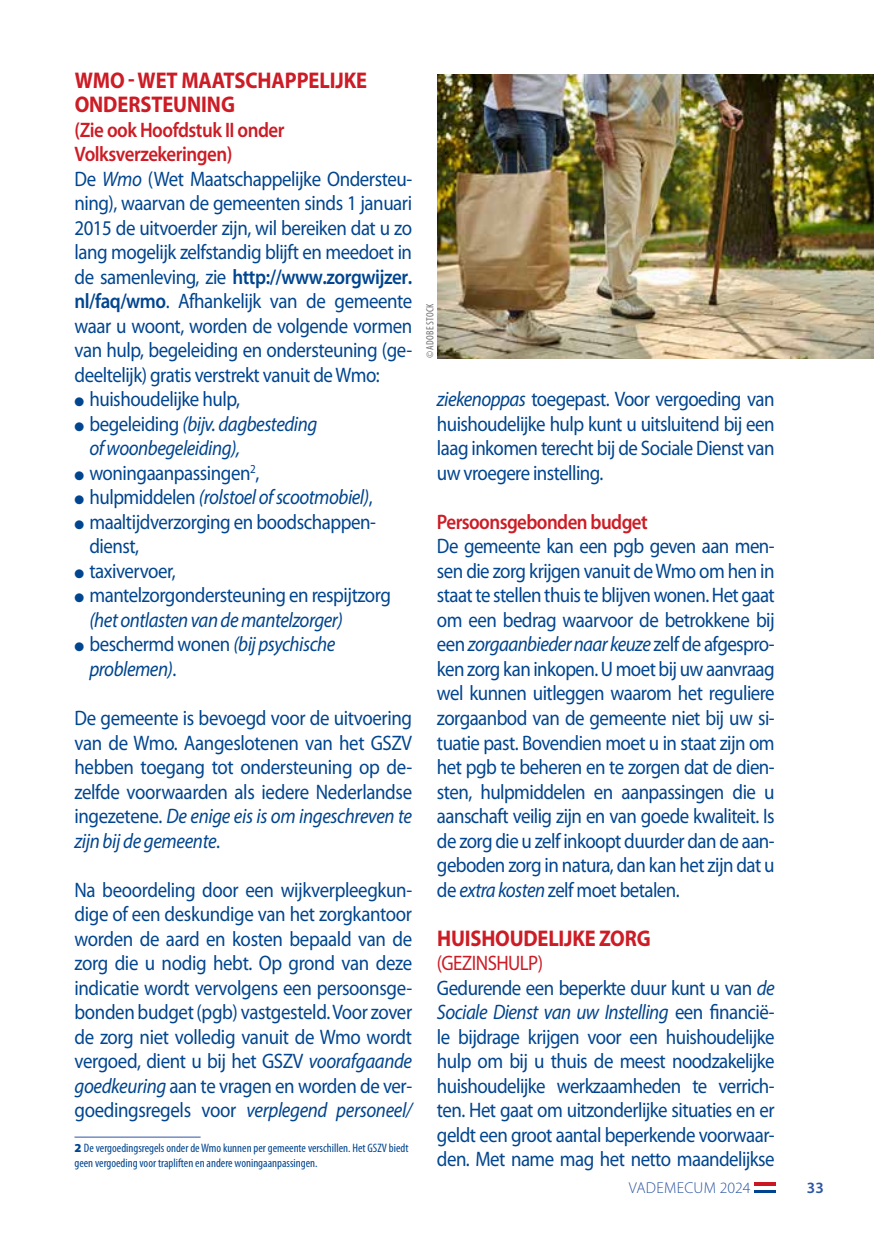
<style>
.page{position:relative;width:874px;height:1241px;background:#fff}
.page>*{position:absolute;margin:0;border:0;box-sizing:border-box;transform-origin:0 0}
.t1{font:700 22.75px/24.5px "Myriad Pro";letter-spacing:-.005em;color:#cc1c25;scale:.9 1}
.t2{font:21px/24.5px "Myriad Pro";letter-spacing:-.025em;color:#00458f;scale:.9 1}
.t3{font:italic 21px/24.5px "Myriad Pro";letter-spacing:-.025em;color:#00458f;scale:.9 1}
.t4{font:600 21px "Myriad Pro";letter-spacing:-.03em;color:#cc1c25;scale:.9 1}
.t5{font:300 15.75px "Myriad Pro";letter-spacing:.02em;color:#2c55a2}
.t6{font:600 15.75px "Myriad Pro";color:#2c55a2}
.t7{font:condensed 12.25px/14.7px "Myriad Pro";color:#00458f}
.t8{font:condensed 10.5px "Myriad Pro";letter-spacing:.02em;color:#706f6f}
.s1{font-weight:600;color:#cc1c25}
.s2{font-style:italic}
.s3{font-weight:600}
.s4{font-style:normal}
.s5{font-weight:900;font-stretch:normal}
.s6{color:#cc1c25}
</style>
<div class="page">
<hr style="left:753px;top:1189px;width:21px;height:3px;background:#00448f">
<svg style="left:754px;top:1185px;width:20px;height:1px"></svg>
<svg style="left:754px;top:1182px;width:20px;height:3px"></svg>
<hr style="left:74px;top:1136px;width:126px;height:1px;background:#2c55a2">
<img style="left:437px;top:74px;width:436px;height:284px">
<p class="t1" style="left:75px;top:67px;width:326px">WMO - WET MAATSCHAPPELIJKE<br>ONDERSTEUNING</p>
<p class="t2" style="left:74px;top:117px;width:376px"><span class="s1">(Zie ook Hoofdstuk II onder Volksverzekeringen)<br></span>De <span class="s2">Wmo</span> (Wet Maatschappelijke Ondersteu&shy;ning), waarvan de gemeenten sinds 1 januari 2015 de uitvoerder zijn, wil bereiken dat u zo lang mogelijk zelfstandig blijft en meedoet in de samenleving, zie <span class="s3">http://www.zorgwijzer. nl/faq/wmo</span>. Afhankelijk van de gemeente waar u woont, worden de volgende vormen van hulp, begeleiding en ondersteuning (ge&shy;deeltelijk) gratis verstrekt vanuit de Wmo:</p>
<p class="t2" style="left:74px;top:386px;width:185px">● huishoudelijke hulp,</p>
<p class="t3" style="left:89px;top:411px;width:254px;text-indent:-15px">● <span class="s4">begeleiding</span> (bijv. dagbesteding of woonbegeleiding),</p>
<p class="t2" style="left:74px;top:460px;width:207px">● woningaanpassingen<sup>2</sup>,</p>
<p class="t3" style="left:74px;top:484px;width:332px">● <span class="s4">hulpmiddelen</span> (rolstoel of scootmobiel)<span class="s4">,</span></p>
<p class="t2" style="left:89px;top:509px;width:320px;text-indent:-15px">● maaltijdverzorging en boodschappen&shy;dienst,</p>
<p class="t2" style="left:74px;top:558px;width:114px">● taxivervoer,</p>
<p class="t2" style="left:89px;top:582px;width:336px;text-indent:-15px">● mantelzorgondersteuning en respijtzorg <span class="s2">(het ontlasten van de mantelzorger)</span></p>
<p class="t3" style="left:89px;top:631px;width:275px;text-indent:-15px">● <span class="s4">beschermd wonen</span> (bij psychische problemen)<span class="s4">.</span></p>
<p class="t2" style="left:74px;top:705px;width:376px;text-align:justify">De gemeente is bevoegd voor de uitvoering van de Wmo. Aangeslotenen van het GSZV hebben toegang tot ondersteuning op de&shy;zelfde voorwaarden als iedere Nederlandse ingezetene. <span class="s2">De enige eis is om ingeschreven te zijn bij de gemeente</span>.</p>
<p class="t2" style="left:74px;top:876px;width:376px;text-align:justify">Na beoordeling door een wijkverpleegkun&shy;dige of een deskundige van het zorgkantoor worden de aard en kosten bepaald van de zorg die u nodig hebt. Op grond van deze indicatie wordt vervolgens een persoonsge&shy;bonden budget (pgb) vastgesteld. Voor zover de zorg niet volledig vanuit de Wmo wordt vergoed, dient u bij het GSZV <span class="s2">voorafgaande goedkeuring</span> aan te vragen en worden de ver&shy;goedingsregels voor <span class="s2">verplegend personeel/</span></p>
<p class="t7" style="left:74px;top:1140px;width:335px"><span class="s5">2</span> De vergoedingsregels onder de Wmo kunnen per gemeente verschillen. Het GSZV biedt geen vergoeding voor trapliften en andere woningaanpassingen.</p>
<p class="t8" style="left:423px;top:358px;width:56px;rotate:-90deg">© ADOBE STOCK</p>
<p class="t2" style="left:437px;top:386px;width:376px;text-align:justify"><span class="s2">ziekenoppas</span> toegepast. Voor vergoeding van huishoudelijke hulp kunt u uitsluitend bij een laag inkomen terecht bij de Sociale Dienst van uw vroegere instelling.</p>
<p class="t4" style="left:437px;top:508px;width:235px">Persoonsgebonden budget</p>
<p class="t2" style="left:437px;top:533px;width:376px;text-align:justify">De gemeente kan een pgb geven aan men&shy;sen die zorg krijgen vanuit de Wmo om hen in staat te stellen thuis te blijven wonen. Het gaat om een bedrag waarvoor de betrokkene bij een <span class="s2">zorgaanbieder naar keuze</span> zelf de afgespro&shy;ken zorg kan inkopen. U moet bij uw aanvraag wel kunnen uitleggen waarom het reguliere zorgaanbod van de gemeente niet bij uw si&shy;tuatie past. Bovendien moet u in staat zijn om het pgb te beheren en te zorgen dat de dien&shy;sten, hulpmiddelen en aanpassingen die u aanschaft veilig zijn en van goede kwaliteit. Is de zorg die u zelf inkoopt duurder dan de aan&shy;geboden zorg in natura, dan kan het zijn dat u de <span class="s2">extra kosten</span> zelf moet betalen.</p>
<p class="t1" style="left:437px;top:924px;width:238px">HUISHOUDELIJKE ZORG</p>
<p class="t2" style="left:437px;top:950px;width:376px"><span class="s6">(GEZINSHULP)<br></span>Gedurende een beperkte duur kunt u van <span class="s2">de Sociale Dienst van uw Instelling</span> een financië&shy;le bijdrage krijgen voor een huishoudelijke hulp om bij u thuis de meest noodzakelijke huishoudelijke werkzaamheden te verrich&shy;ten. Het gaat om uitzonderlijke situaties en er geldt een groot aantal beperkende voorwaar&shy;den. Met name mag het netto maandelijkse</p>
<p class="t5" style="left:628px;top:1178px;width:123px">VADEMECUM 2024</p>
<p class="t6" style="left:806px;top:1177px;width:18px">33</p>
</div>
